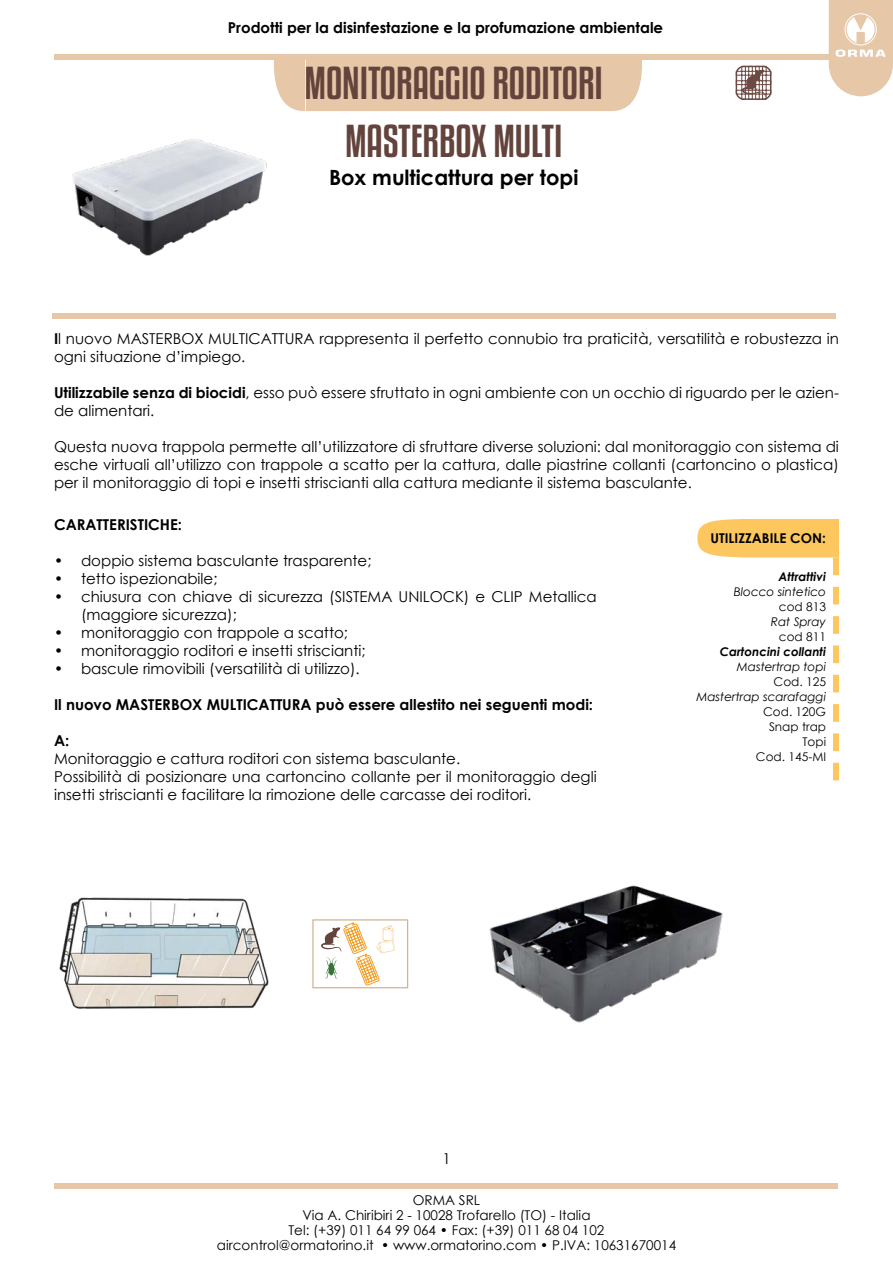
<style>
.page{position:relative;width:893px;height:1263px;background:#fff}
.page>*{position:absolute;margin:0;border:0;box-sizing:border-box;transform-origin:0 0}
.t1{font:40.5px "Kenyan Coffee Rg";color:#63433c}
.t2{font:700 21px "Century Gothic";color:#000}
.t3{font:15px/18px "Century Gothic";color:#000}
.t4{font:700 15px "Century Gothic";color:#000}
.t5{font:13.5px/15px "Century Gothic";color:#000;text-align:center}
.t6{font:700 13.5px "Century Gothic";color:#000}
.t7{font:italic 12px "Century Gothic";color:#000}
.t8{font:12px/15px "Century Gothic";color:#000;text-align:right}
.t9{font:italic 700 12px "Century Gothic";color:#000}
.s1{font-weight:700}
</style>
<div class="page">
<div style="left:273px;top:60px;width:369px;height:51px;background:#e6c7a8"></div>
<div style="left:54px;top:1184px;width:783px;height:5px;background:#e6c7a8"></div>
<div style="left:52px;top:313px;width:784px;height:5px;background:#e6c7a8"></div>
<div style="left:54px;top:54px;width:785px;height:6px;background:#e6c7a8"></div>
<svg style="left:829px;top:0;width:64px;height:96px"></svg>
<svg style="left:743px;top:70px;width:19px;height:25px"></svg>
<div style="left:736px;top:66px;width:35px;height:34px;border:2px solid #6d4943;border-radius:7px"></div>
<div style="left:736px;top:71px;width:35px;height:5px;border:1px solid #6d4943"></div>
<div style="left:736px;top:90px;width:35px;height:4px;border:1px solid #6d4943"></div>
<div style="left:736px;top:80px;width:35px;height:5px;border:1px solid #6d4943"></div>
<div style="left:741px;top:66px;width:5px;height:34px;border:1px solid #6d4943"></div>
<div style="left:762px;top:66px;width:4px;height:34px;border:1px solid #6d4943"></div>
<div style="left:748px;top:66px;width:5px;height:34px;border:1px solid #6d4943"></div>
<div style="left:755px;top:66px;width:5px;height:34px;border:1px solid #6d4943"></div>
<svg style="left:697px;top:519px;width:142px;height:261px"></svg>
<img style="left:72px;top:139px;width:195px;height:117px">
<img style="left:379px;top:925px;width:16px;height:29px">
<div style="left:312px;top:919px;width:96px;height:69px;border:1px solid #d2b394"></div>
<svg style="left:321px;top:922px;width:58px;height:63px"></svg>
<img style="left:59px;top:897px;width:210px;height:112px">
<img style="left:489px;top:885px;width:234px;height:138px">
<p class="t4" style="left:228px;top:16px;width:437px">Prodotti per la disinfestazione e la profumazione ambientale</p>
<h1 class="t1" style="left:305px;top:56px;width:300px">MONITORAGGIO RODITORI</h1>
<h1 class="t1" style="left:345px;top:113px;width:219px">MASTERBOX MULTI</h1>
<h2 class="t2" style="left:329px;top:161px;width:251px">Box multicattura per topi</h2>
<p class="t3" style="left:54px;top:330px;width:786px"><span class="s1">I</span>l nuovo MASTERBOX MULTICATTURA rappresenta il perfetto connubio tra praticità, versatilità e robustezza in ogni situazione d’impiego.</p>
<p class="t3" style="left:54px;top:384px;width:786px"><span class="s1">Utilizzabile senza di biocidi</span>, esso può essere sfruttato in ogni ambiente con un occhio di riguardo per le azien&shy;de alimentari.</p>
<p class="t3" style="left:54px;top:438px;width:786px;text-align:justify">Questa nuova trappola permette all’utilizzatore di sfruttare diverse soluzioni: dal monitoraggio con sistema di esche virtuali all’utilizzo con trappole a scatto per la cattura, dalle piastrine collanti (cartoncino o plastica) per il monitoraggio di topi e insetti striscianti alla cattura mediante il sistema basculante.</p>
<p class="t4" style="left:54px;top:513px;width:130px">CARATTERISTICHE:</p>
<p class="t3" style="left:54px;top:552px;width:319px">• doppio sistema basculante trasparente;</p>
<p class="t3" style="left:54px;top:570px;width:165px">• tetto ispezionabile;</p>
<p class="t3" style="left:81px;top:588px;width:517px;text-indent:-27px">• chiusura con chiave di sicurezza (SISTEMA UNILOCK) e CLIP Metallica (maggiore sicurezza);</p>
<p class="t3" style="left:54px;top:624px;width:296px">• monitoraggio con trappole a scatto;</p>
<p class="t3" style="left:54px;top:642px;width:313px">• monitoraggio roditori e insetti striscianti;</p>
<p class="t3" style="left:54px;top:660px;width:307px">• bascule rimovibili (versatilità di utilizzo).</p>
<p class="t4" style="left:54px;top:693px;width:541px">Il nuovo MASTERBOX MULTICATTURA può essere allestito nei seguenti modi:</p>
<p class="t4" style="left:54px;top:729px;width:17px">A:</p>
<p class="t3" style="left:54px;top:750px;width:544px">Monitoraggio e cattura roditori con sistema basculante.<br>Possibilità di posizionare una cartoncino collante per il monitoraggio degli insetti striscianti e facilitare la rimozione delle carcasse dei roditori.</p>
<p class="t6" style="left:711px;top:528px;width:117px">UTILIZZABILE CON:</p>
<p class="t9" style="left:779px;top:567px;width:49px">Attrattivi</p>
<p class="t7" style="left:734px;top:583px;width:94px">Blocco sintetico</p>
<p class="t8" style="left:779px;top:599px;width:49px">cod 813</p>
<p class="t7" style="left:771px;top:613px;width:57px">Rat Spray</p>
<p class="t8" style="left:779px;top:629px;width:49px">cod 811</p>
<p class="t9" style="left:720px;top:642px;width:108px">Cartoncini collanti</p>
<p class="t7" style="left:737px;top:658px;width:91px">Mastertrap topi</p>
<p class="t8" style="left:774px;top:674px;width:54px">Cod. 125</p>
<p class="t7" style="left:696px;top:688px;width:131px">Mastertrap scarafaggi</p>
<p class="t8" style="left:756px;top:704px;width:72px">Cod. 120G<br>Snap trap<br>Topi<br>Cod. 145-MI</p>
<p class="t3" style="left:442px;top:1149px;width:10px">1</p>
<p class="t5" style="left:217px;top:1192px;width:461px">ORMA SRL<br>Via A. Chiribiri 2 - 10028 Trofarello (TO) - Italia<br>Tel: (+39) 011 64 99 064 • Fax: (+39) 011 68 04 102 aircontrol@ormatorino.it • www.ormatorino.com • P.IVA: 10631670014</p>
</div>
